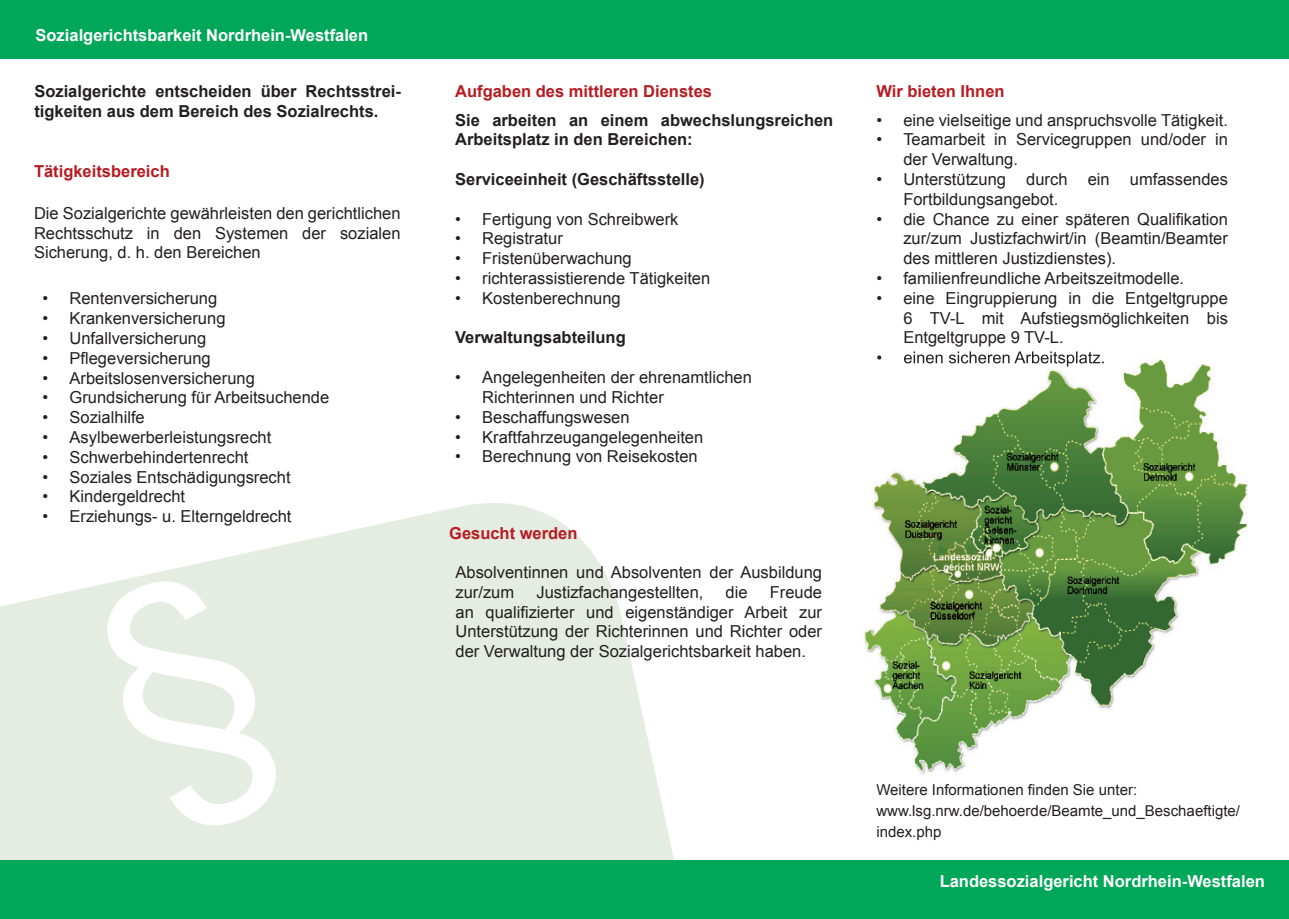
<style>
.page{position:relative;width:1289px;height:919px;background:#fff}
.page>*{position:absolute;margin:0;border:0;box-sizing:border-box;transform-origin:0 0}
.t1{font:16.5px/19.8px "Arial";color:#231f20;text-align:justify}
.t2{font:700 16.5px/19.8px "Arial";color:#231f20}
.t3{font:700 16.5px "Arial";color:#fff}
.t4{font:700 16.5px "Arial";color:#b71c21}
.t5{font:15px/21px "Arial";color:#231f20}
</style>
<div class="page">
<svg style="left:0;top:503px;width:674px;height:356px;fill:#e5ece1"></svg>
<div style="left:0;top:0;width:1288px;height:59px;background:#00a759"></div>
<div style="left:0;top:859px;width:1288px;height:59px;background:#00a759"></div>
<img style="left:864px;top:359px;width:384px;height:416px">
<svg style="left:877px;top:355px;width:5px;height:8px"></svg>
<img style="left:904px;top:351px;width:199px;height:15px">
<div style="left:83px;top:561px;width:214px;height:283px;background:#e5ece1"></div>
<p class="t3" style="left:36px;top:25px;width:334px">Sozialgerichtsbarkeit Nordrhein-Westfalen</p>
<p class="t2" style="left:34px;top:82px;width:368px">Sozialgerichte entscheiden über Rechtsstrei&shy;tigkeiten aus dem Bereich des Sozialrechts.</p>
<p class="t4" style="left:34px;top:160px;width:137px">Tätigkeitsbereich</p>
<p class="t1" style="left:34px;top:203px;width:368px">Die Sozialgerichte gewährleisten den gerichtlichen Rechtsschutz in den Systemen der sozialen Sicherung, d. h. den Bereichen</p>
<p class="t1" style="left:43px;top:289px;width:176px">• Rentenversicherung</p>
<p class="t1" style="left:43px;top:308px;width:184px">• Krankenversicherung</p>
<p class="t1" style="left:43px;top:328px;width:165px">• Unfallversicherung</p>
<p class="t1" style="left:43px;top:348px;width:170px">• Pflegeversicherung</p>
<p class="t1" style="left:43px;top:368px;width:214px">• Arbeitslosenversicherung</p>
<p class="t1" style="left:43px;top:388px;width:288px">• Grundsicherung für Arbeitsuchende</p>
<p class="t1" style="left:43px;top:407px;width:104px">• Sozialhilfe</p>
<p class="t1" style="left:43px;top:427px;width:230px">• Asylbewerberleistungsrecht</p>
<p class="t1" style="left:43px;top:447px;width:207px">• Schwerbehindertenrecht</p>
<p class="t1" style="left:43px;top:467px;width:250px">• Soziales Entschädigungsrecht</p>
<p class="t1" style="left:43px;top:487px;width:144px">• Kindergeldrecht</p>
<p class="t1" style="left:43px;top:506px;width:250px">• Erziehungs- u. Elterngeldrecht</p>
<p class="t4" style="left:455px;top:80px;width:258px">Aufgaben des mittleren Dienstes</p>
<p class="t2" style="left:455px;top:110px;width:379px">Sie arbeiten an einem abwechslungsreichen<br>Arbeitsplatz in den Bereichen:</p>
<p class="t2" style="left:455px;top:170px;width:251px">Serviceeinheit (Geschäftsstelle)</p>
<p class="t1" style="left:455px;top:209px;width:225px">• Fertigung von Schreibwerk</p>
<p class="t1" style="left:455px;top:229px;width:109px">• Registratur</p>
<p class="t1" style="left:455px;top:249px;width:178px">• Fristenüberwachung</p>
<p class="t1" style="left:455px;top:268px;width:257px">• richterassistierende Tätigkeiten</p>
<p class="t1" style="left:455px;top:288px;width:167px">• Kostenberechnung</p>
<p class="t2" style="left:455px;top:328px;width:172px">Verwaltungsabteilung</p>
<p class="t1" style="left:482px;top:367px;width:271px;text-indent:-27px">• Angelegenheiten der ehrenamtlichen<br>Richterinnen und Richter</p>
<p class="t1" style="left:455px;top:407px;width:176px">• Beschaffungswesen</p>
<p class="t1" style="left:455px;top:427px;width:250px">• Kraftfahrzeugangelegenheiten</p>
<p class="t1" style="left:455px;top:447px;width:244px">• Berechnung von Reisekosten</p>
<p class="t4" style="left:449px;top:522px;width:130px">Gesucht werden</p>
<p class="t1" style="left:455px;top:562px;width:368px">Absolventinnen und Absolventen der Ausbildung zur/zum</p>
<p class="t1" style="left:536px;top:582px;width:168px">Justizfachangestellten,</p>
<p class="t1" style="left:725px;top:582px;width:24px">die</p>
<p class="t1" style="left:455px;top:582px;width:368px;text-indent:314px">Freude an qualifizierter und eigenständiger Arbeit zur Unterstützung der Richterinnen und Richter oder der Verwaltung der Sozialgerichtsbarkeit haben.</p>
<p class="t4" style="left:876px;top:80px;width:130px">Wir bieten Ihnen</p>
<p class="t1" style="left:876px;top:110px;width:353px">• eine vielseitige und anspruchsvolle Tätigkeit.</p>
<p class="t1" style="left:903px;top:130px;width:326px;text-indent:-27px">• Teamarbeit in Servicegruppen und/oder in der Verwaltung.</p>
<p class="t1" style="left:903px;top:169px;width:326px;text-indent:-27px">• Unterstützung durch ein umfassendes<br>Fortbildungsangebot.</p>
<p class="t1" style="left:903px;top:209px;width:326px;text-indent:-27px">• die Chance zu einer späteren Qualifikation zur/zum Justizfachwirt/in (Beamtin/Beamter des mittleren Justizdienstes).</p>
<p class="t1" style="left:876px;top:268px;width:309px">• familienfreundliche Arbeitszeitmodelle.</p>
<p class="t1" style="left:903px;top:288px;width:326px;text-indent:-27px">• eine Eingruppierung in die Entgeltgruppe 6 TV-L mit Aufstiegsmöglichkeiten bis Entgeltgruppe 9 TV-L.</p>
<p class="t5" style="left:876px;top:779px;width:365px">Weitere Informationen finden Sie unter: www.lsg.nrw.de/behoerde/Beamte_und_Beschaeftigte/ index.php</p>
<p class="t3" style="left:939px;top:870px;width:327px">Landessozialgericht Nordrhein-Westfalen</p>
</div>
